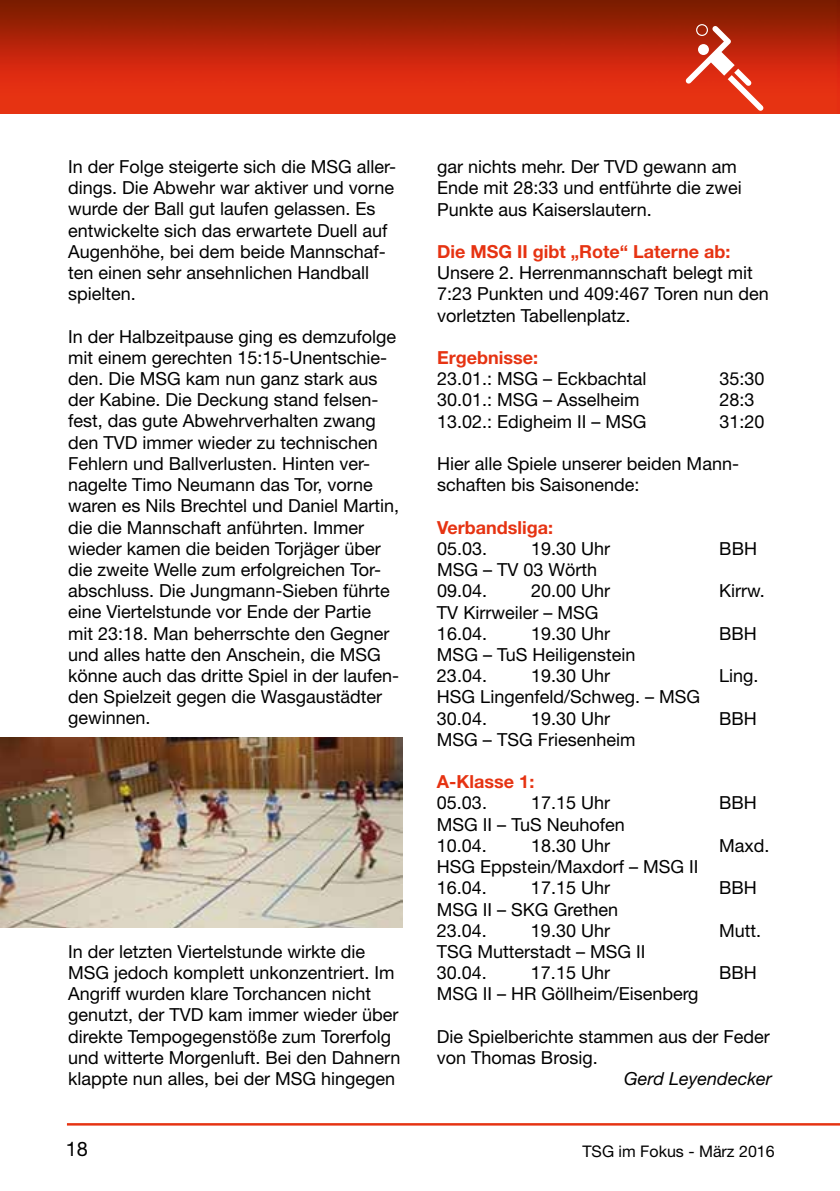
<style>
.page{position:relative;width:840px;height:1191px;background:#fff}
.page>*{position:absolute;margin:0;border:0;box-sizing:border-box;transform-origin:0 0}
.t1{font:20px "Helvetica Neue";color:#000}
.t2{font:18px/21.2px "Helvetica Neue";color:#000}
.t3{font:700 18px "Helvetica Neue";color:#e63312}
.t4{font:italic 18px "Helvetica Neue";color:#000}
.t5{font:16px "Helvetica Neue";color:#000}
</style>
<div class="page">
<img style="left:0;top:0;width:839px;height:113px">
<hr style="left:67px;top:1123px;width:772px;height:2px;background:#e63312">
<svg style="left:685px;top:24px;width:78px;height:87px;background:#d65039"></svg>
<img style="left:0;top:738px;width:403px;height:189px">
<p class="t2" style="left:68px;top:156px;width:329px">In der Folge steigerte sich die MSG aller&shy;dings. Die Abwehr war aktiver und vorne wurde der Ball gut laufen gelassen. Es entwickelte sich das erwartete Duell auf Augenhöhe, bei dem beide Mannschaf&shy;ten einen sehr ansehnlichen Handball spielten.</p>
<p class="t2" style="left:68px;top:325px;width:332px">In der Halbzeitpause ging es demzufolge mit einem gerechten 15:15-Unentschie&shy;den. Die MSG kam nun ganz stark aus der Kabine. Die Deckung stand felsen&shy;fest, das gute Abwehrverhalten zwang den TVD immer wieder zu technischen Fehlern und Ballverlusten. Hinten ver&shy;nagelte Timo Neumann das Tor, vorne waren es Nils Brechtel und Daniel Martin, die die Mannschaft anführten. Immer wieder kamen die beiden Torjäger über die zweite Welle zum erfolgreichen Tor&shy;abschluss. Die Jungmann-Sieben führte eine Viertelstunde vor Ende der Partie mit 23:18. Man beherrschte den Gegner und alles hatte den Anschein, die MSG könne auch das dritte Spiel in der laufen&shy;den Spielzeit gegen die Wasgaustädter gewinnen.</p>
<p class="t2" style="left:68px;top:940px;width:333px">In der letzten Viertelstunde wirkte die MSG jedoch komplett unkonzentriert. Im Angriff wurden klare Torchancen nicht genutzt, der TVD kam immer wieder über direkte Tempogegenstöße zum Torerfolg und witterte Morgenluft. Bei den Dahnern klappte nun alles, bei der MSG hingegen</p>
<p class="t2" style="left:437px;top:156px;width:306px">gar nichts mehr. Der TVD gewann am<br>Ende mit 28:33 und entführte die zwei<br>Punkte aus Kaiserslautern.</p>
<p class="t3" style="left:437px;top:240px;width:295px">Die MSG II gibt „Rote“ Laterne ab:</p>
<p class="t2" style="left:437px;top:262px;width:333px">Unsere 2. Herrenmannschaft belegt mit<br>7:23 Punkten und 409:467 Toren nun den vorletzten Tabellenplatz.</p>
<p class="t3" style="left:437px;top:346px;width:102px">Ergebnisse:</p>
<p class="t2" style="left:437px;top:368px;width:211px">23.01.: MSG – Eckbachtal</p>
<p class="t2" style="left:719px;top:368px;width:47px">35:30</p>
<p class="t2" style="left:437px;top:389px;width:204px">30.01.: MSG – Asselheim</p>
<p class="t2" style="left:719px;top:389px;width:37px">28:3</p>
<p class="t2" style="left:437px;top:410px;width:211px">13.02.: Edigheim II – MSG</p>
<p class="t2" style="left:719px;top:410px;width:47px">31:20</p>
<p class="t2" style="left:437px;top:453px;width:303px">Hier alle Spiele unserer beiden Mann&shy;schaften bis Saisonende:</p>
<p class="t3" style="left:437px;top:516px;width:117px">Verbandsliga:</p>
<p class="t2" style="left:437px;top:537px;width:52px">05.03.</p>
<p class="t2" style="left:531px;top:537px;width:81px">19.30 Uhr</p>
<p class="t2" style="left:719px;top:537px;width:39px">BBH</p>
<p class="t2" style="left:437px;top:559px;width:162px">MSG – TV 03 Wörth<br>09.04.</p>
<p class="t2" style="left:531px;top:580px;width:81px">20.00 Uhr</p>
<p class="t2" style="left:718px;top:580px;width:47px">Kirrw.</p>
<p class="t2" style="left:436px;top:601px;width:163px">TV Kirrweiler – MSG<br>16.04.</p>
<p class="t2" style="left:530px;top:622px;width:81px">19.30 Uhr</p>
<p class="t2" style="left:718px;top:622px;width:39px">BBH</p>
<p class="t2" style="left:436px;top:643px;width:200px">MSG – TuS Heiligenstein<br>23.04.</p>
<p class="t2" style="left:530px;top:665px;width:81px">19.30 Uhr</p>
<p class="t2" style="left:718px;top:665px;width:41px">Ling.</p>
<p class="t2" style="left:436px;top:686px;width:264px">HSG Lingenfeld/Schweg. – MSG<br>30.04.</p>
<p class="t2" style="left:530px;top:707px;width:81px">19.30 Uhr</p>
<p class="t2" style="left:718px;top:707px;width:39px">BBH</p>
<p class="t2" style="left:436px;top:728px;width:200px">MSG – TSG Friesenheim</p>
<p class="t3" style="left:436px;top:770px;width:99px">A-Klasse 1:</p>
<p class="t2" style="left:436px;top:792px;width:52px">05.03.</p>
<p class="t2" style="left:530px;top:792px;width:81px">17.15 Uhr</p>
<p class="t2" style="left:718px;top:792px;width:39px">BBH</p>
<p class="t2" style="left:436px;top:813px;width:189px">MSG II – TuS Neuhofen<br>10.04.</p>
<p class="t2" style="left:530px;top:834px;width:81px">18.30 Uhr</p>
<p class="t2" style="left:718px;top:834px;width:52px">Maxd.</p>
<p class="t2" style="left:436px;top:856px;width:263px">HSG Eppstein/Maxdorf – MSG II<br>16.04.</p>
<p class="t2" style="left:530px;top:877px;width:81px">17.15 Uhr</p>
<p class="t2" style="left:718px;top:877px;width:39px">BBH</p>
<p class="t2" style="left:436px;top:898px;width:183px">MSG II – SKG Grethen<br>23.04.</p>
<p class="t2" style="left:530px;top:919px;width:81px">19.30 Uhr</p>
<p class="t2" style="left:718px;top:919px;width:44px">Mutt.</p>
<p class="t2" style="left:436px;top:940px;width:210px">TSG Mutterstadt – MSG II<br>30.04.</p>
<p class="t2" style="left:530px;top:962px;width:81px">17.15 Uhr</p>
<p class="t2" style="left:718px;top:962px;width:39px">BBH</p>
<p class="t2" style="left:436px;top:983px;width:263px">MSG II – HR Göllheim/Eisenberg</p>
<p class="t2" style="left:436px;top:1025px;width:334px">Die Spielberichte stammen aus der Feder von Thomas Brosig.</p>
<p class="t4" style="left:624px;top:1068px;width:149px">Gerd Leyendecker</p>
<p class="t1" style="left:66px;top:1136px;width:24px">18</p>
<p class="t5" style="left:582px;top:1141px;width:194px">TSG im Fokus - März 2016</p>
</div>
